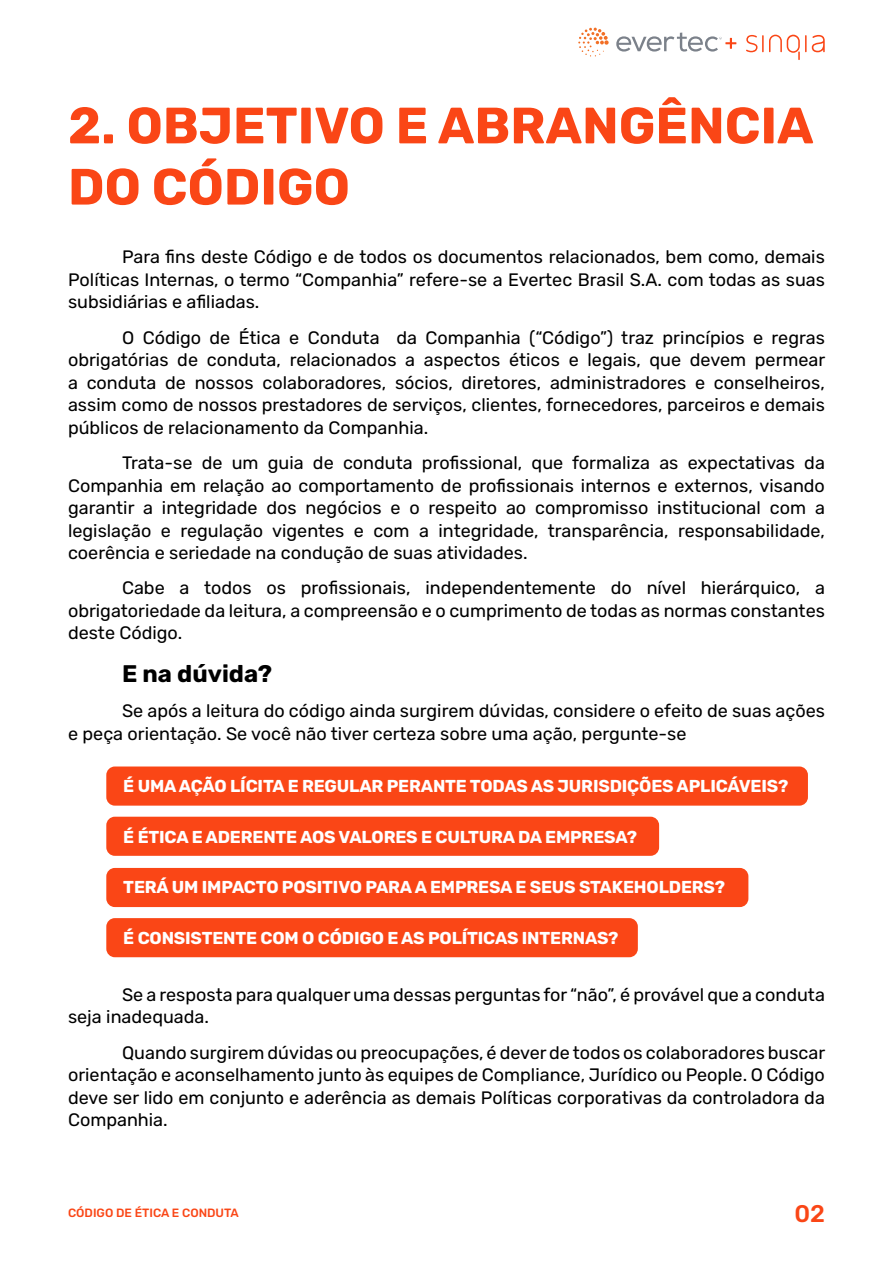
<style>
.page{position:relative;width:893px;height:1263px;background:#fff}
.page>*{position:absolute;margin:0;border:0;box-sizing:border-box;transform-origin:0 0}
.t1{font:700 51px/61.2px "Rubik";color:#fa4616}
.t2{font:700 24px "Rubik";color:#000}
.t3{font:500 24px "Rubik";color:#fa4616}
.t4{font:18px/22.5px "Rubik";color:#000;text-align:justify}
.t5{font:700 17.25px "Rubik";letter-spacing:-.01em;color:#fff}
.t6{font:500 12px "Rubik";color:#fa4616}
</style>
<div class="page">
<svg style="left:578px;top:28px;width:31px;height:28px"></svg>
<svg style="left:746px;top:35px;width:79px;height:25px"></svg>
<svg style="left:616px;top:33px;width:120px;height:19px"></svg>
<div style="left:106px;top:766px;width:702px;height:40px;background:#fa4616;border-radius:9px"></div>
<div style="left:106px;top:817px;width:553px;height:39px;background:#fa4616;border-radius:9px"></div>
<div style="left:106px;top:868px;width:642px;height:39px;background:#fa4616;border-radius:9px"></div>
<div style="left:106px;top:918px;width:532px;height:39px;background:#fa4616;border-radius:9px"></div>
<h1 class="t1" style="left:68px;top:96px;width:747px">2. OBJETIVO E ABRANGÊNCIA<br>DO CÓDIGO</h1>
<p class="t4" style="left:68px;top:246px;width:758px;text-indent:54px">Para fins deste Código e de todos os documentos relacionados, bem como, demais Políticas Internas, o termo “Companhia” refere-se a Evertec Brasil S.A. com todas as suas subsidiárias e afiliadas.</p>
<p class="t4" style="left:68px;top:327px;width:759px;text-indent:54px">O Código de Ética e Conduta da Companhia (“Código”) traz princípios e regras obrigatórias de conduta, relacionados a aspectos éticos e legais, que devem permear a conduta de nossos colaboradores, sócios, diretores, administradores e conselheiros, assim como de nossos prestadores de serviços, clientes, fornecedores, parceiros e demais públicos de relacionamento da Companhia.</p>
<p class="t4" style="left:68px;top:452px;width:758px;text-indent:54px">Trata-se de um guia de conduta profissional, que formaliza as expectativas da Companhia em relação ao comportamento de profissionais internos e externos, visando garantir a integridade dos negócios e o respeito ao compromisso institucional com a legislação e regulação vigentes e com a integridade, transparência, responsabilidade, coerência e seriedade na condução de suas atividades.</p>
<p class="t4" style="left:68px;top:577px;width:758px;text-indent:54px">Cabe a todos os profissionais, independentemente do nível hierárquico, a obrigatoriedade da leitura, a compreensão e o cumprimento de todas as normas constantes deste Código.</p>
<h2 class="t2" style="left:122px;top:660px;width:152px">E na dúvida?</h2>
<p class="t4" style="left:68px;top:700px;width:758px;text-indent:54px">Se após a leitura do código ainda surgirem dúvidas, considere o efeito de suas ações e peça orientação. Se você não tiver certeza sobre uma ação, pergunte-se</p>
<p class="t5" style="left:123px;top:777px;width:667px">É UMA AÇÃO LÍCITA E REGULAR PERANTE TODAS AS JURISDIÇÕES APLICÁVEIS?</p>
<p class="t5" style="left:123px;top:827px;width:515px">É ÉTICA E ADERENTE AOS VALORES E CULTURA DA EMPRESA?</p>
<p class="t5" style="left:123px;top:877px;width:603px">TERÁ UM IMPACTO POSITIVO PARA A EMPRESA E SEUS STAKEHOLDERS?</p>
<p class="t5" style="left:123px;top:928px;width:497px">É CONSISTENTE COM O CÓDIGO E AS POLÍTICAS INTERNAS?</p>
<p class="t4" style="left:68px;top:984px;width:758px;text-indent:54px">Se a resposta para qualquer uma dessas perguntas for “não”, é provável que a conduta seja inadequada.</p>
<p class="t4" style="left:68px;top:1041px;width:759px;text-indent:54px">Quando surgirem dúvidas ou preocupações, é dever de todos os colaboradores buscar orientação e aconselhamento junto às equipes de Compliance, Jurídico ou People. O Código deve ser lido em conjunto e aderência as demais Políticas corporativas da controladora da Companhia.</p>
<p class="t6" style="left:68px;top:1206px;width:172px">CÓDIGO DE ÉTICA E CONDUTA</p>
<h2 class="t3" style="left:794px;top:1200px;width:32px">02</h2>
</div>
